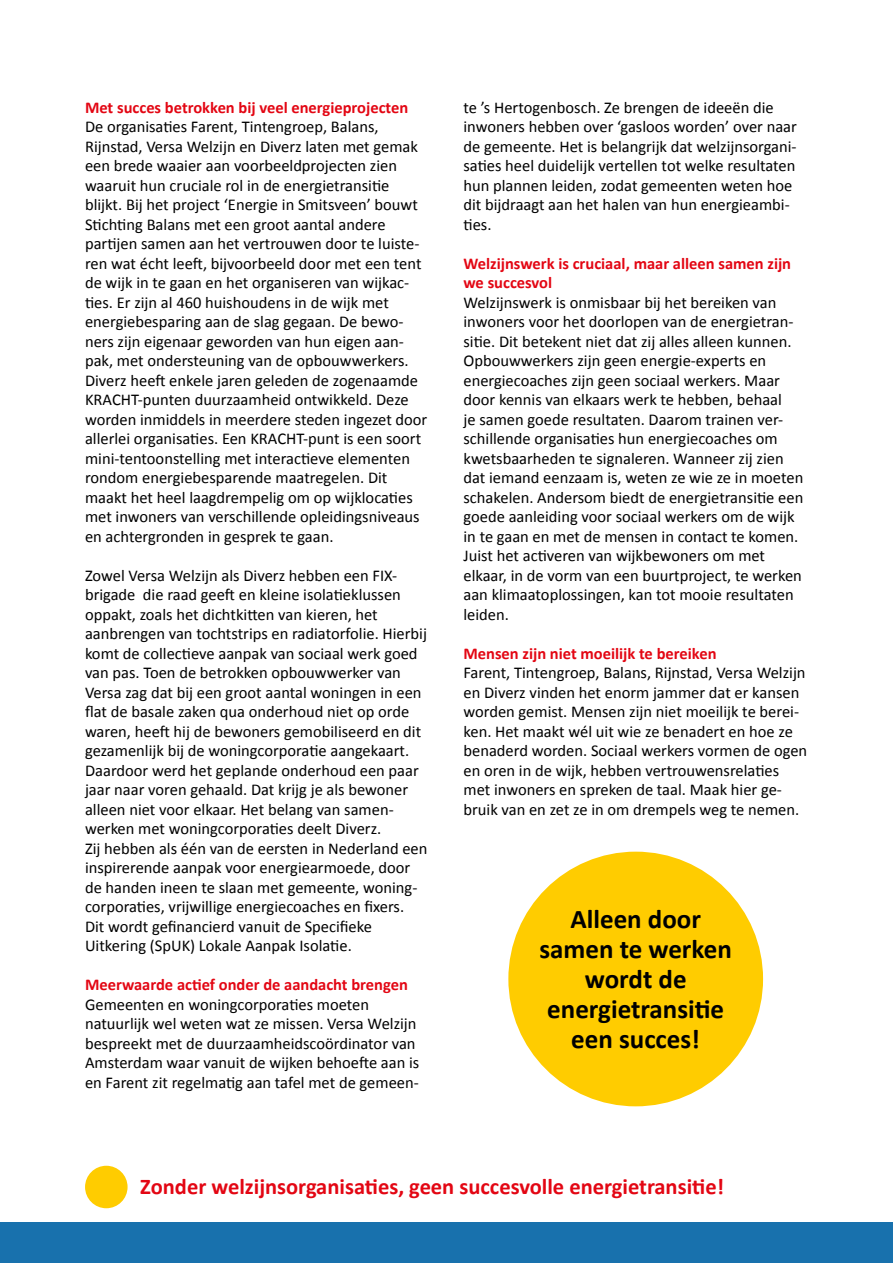
<style>
.page{position:relative;width:893px;height:1263px;background:#fff}
.page>*{position:absolute;margin:0;border:0;box-sizing:border-box;transform-origin:0 0}
.t1{font:700 27px/30px "Calibri";color:#000;text-align:center}
.t2{font:700 22.5px "Calibri";color:#e30613}
.t3{font:16.5px/19.5px "Calibri";color:#000}
.t4{font:700 16.5px/19.5px "Calibri";color:#e30613}
</style>
<div class="page">
<div style="left:85px;top:1166px;width:43px;height:42px;background:#fc0;border-radius:50%"></div>
<div style="left:0;top:1222px;width:893px;height:41px;background:#1871ad"></div>
<div style="left:508px;top:852px;width:255px;height:254px;background:#fc0;border-radius:50%"></div>
<p class="t4" style="left:85px;top:99px;width:325px">Met succes betrokken bij veel energieprojecten</p>
<p class="t3" style="left:85px;top:116px;width:344px">De organisaties Farent, Tintengroep, Balans, Rijnstad, Versa Welzijn en Diverz laten met gemak een brede waaier aan voorbeeldprojecten zien waaruit hun cruciale rol in de energietransitie blijkt. Bij het project ‘Energie in Smitsveen’ bouwt Stichting Balans met een groot aantal andere partijen samen aan het vertrouwen door te luiste&shy;ren wat écht leeft, bijvoorbeeld door met een tent de wijk in te gaan en het organiseren van wijkac&shy;ties. Er zijn al 460 huishoudens in de wijk met energiebesparing aan de slag gegaan. De bewo&shy;ners zijn eigenaar geworden van hun eigen aan&shy;pak, met ondersteuning van de opbouwwerkers.<br>Diverz heeft enkele jaren geleden de zogenaamde KRACHT-punten duurzaamheid ontwikkeld. Deze worden inmiddels in meerdere steden ingezet door allerlei organisaties. Een KRACHT-punt is een soort mini-tentoonstelling met interactieve elementen rondom energiebesparende maatregelen. Dit maakt het heel laagdrempelig om op wijklocaties met inwoners van verschillende opleidingsniveaus en achtergronden in gesprek te gaan.</p>
<p class="t3" style="left:85px;top:565px;width:344px">Zowel Versa Welzijn als Diverz hebben een FIX&shy;brigade die raad geeft en kleine isolatieklussen oppakt, zoals het dichtkitten van kieren, het aanbrengen van tochtstrips en radiatorfolie. Hierbij komt de collectieve aanpak van sociaal werk goed van pas. Toen de betrokken opbouwwerker van Versa zag dat bij een groot aantal woningen in een flat de basale zaken qua onderhoud niet op orde waren, heeft hij de bewoners gemobiliseerd en dit gezamenlijk bij de woningcorporatie aangekaart.<br>Daardoor werd het geplande onderhoud een paar jaar naar voren gehaald. Dat krijg je als bewoner alleen niet voor elkaar. Het belang van samen&shy;werken met woningcorporaties deelt Diverz.<br>Zij hebben als één van de eersten in Nederland een inspirerende aanpak voor energiearmoede, door de handen ineen te slaan met gemeente, woning&shy;corporaties, vrijwillige energiecoaches en fixers.<br>Dit wordt gefinancierd vanuit de Specifieke Uitkering (SpUK) Lokale Aanpak Isolatie.</p>
<p class="t4" style="left:85px;top:975px;width:324px">Meerwaarde actief onder de aandacht brengen</p>
<p class="t3" style="left:85px;top:994px;width:336px">Gemeenten en woningcorporaties moeten natuurlijk wel weten wat ze missen. Versa Welzijn bespreekt met de duurzaamheidscoördinator van Amsterdam waar vanuit de wijken behoefte aan is en Farent zit regelmatig aan tafel met de gemeen-</p>
<p class="t3" style="left:463px;top:97px;width:335px">te ’s Hertogenbosch. Ze brengen de ideeën die inwoners hebben over ‘gasloos worden’ over naar de gemeente. Het is belangrijk dat welzijnsorgani&shy;saties heel duidelijk vertellen tot welke resultaten hun plannen leiden, zodat gemeenten weten hoe dit bijdraagt aan het halen van hun energieambi&shy;ties.</p>
<p class="t4" style="left:463px;top:253px;width:329px">Welzijnswerk is cruciaal, maar alleen samen zijn we succesvol</p>
<p class="t3" style="left:463px;top:292px;width:341px">Welzijnswerk is onmisbaar bij het bereiken van inwoners voor het doorlopen van de energietran&shy;sitie. Dit betekent niet dat zij alles alleen kunnen.<br>Opbouwwerkers zijn geen energie-experts en energiecoaches zijn geen sociaal werkers. Maar door kennis van elkaars werk te hebben, behaal<br>je samen goede resultaten. Daarom trainen ver&shy;schillende organisaties hun energiecoaches om kwetsbaarheden te signaleren. Wanneer zij zien dat iemand eenzaam is, weten ze wie ze in moeten schakelen. Andersom biedt de energietransitie een goede aanleiding voor sociaal werkers om de wijk in te gaan en met de mensen in contact te komen.<br>Juist het activeren van wijkbewoners om met elkaar, in de vorm van een buurtproject, te werken aan klimaatoplossingen, kan tot mooie resultaten leiden.</p>
<p class="t4" style="left:463px;top:645px;width:255px">Mensen zijn niet moeilijk te bereiken</p>
<p class="t3" style="left:463px;top:662px;width:345px">Farent, Tintengroep, Balans, Rijnstad, Versa Welzijn en Diverz vinden het enorm jammer dat er kansen worden gemist. Mensen zijn niet moeilijk te berei&shy;ken. Het maakt wél uit wie ze benadert en hoe ze benaderd worden. Sociaal werkers vormen de ogen en oren in de wijk, hebben vertrouwensrelaties met inwoners en spreken de taal. Maak hier ge&shy;bruik van en zet ze in om drempels weg te nemen.</p>
<h1 class="t1" style="left:539px;top:906px;width:194px">Alleen door samen te werken wordt de energietransitie een succes!</h1>
<h2 class="t2" style="left:140px;top:1172px;width:585px">Zonder welzijnsorganisaties, geen succesvolle energietransitie!</h2>
</div>
